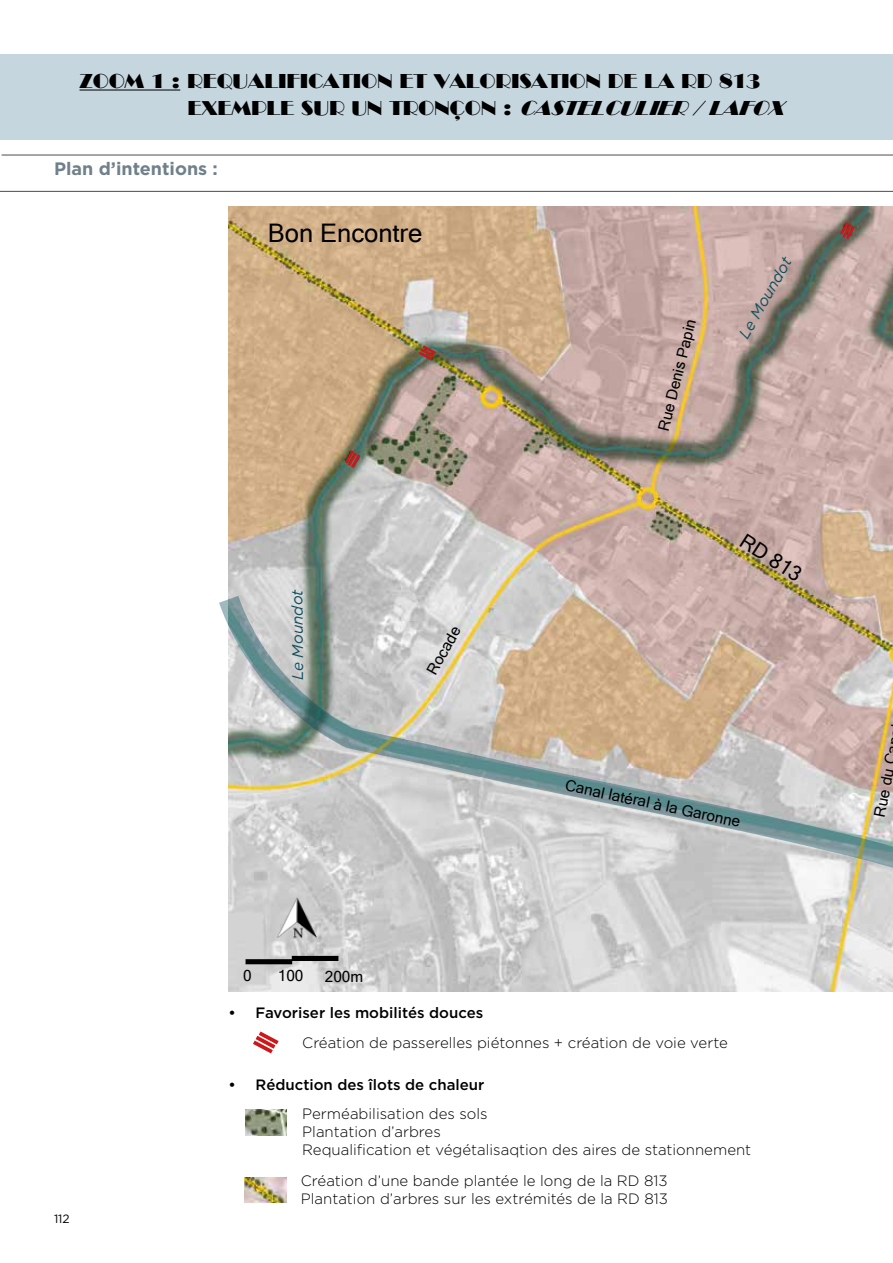
<style>
.page{position:relative;width:893px;height:1263px;background:#fff}
.page>*{position:absolute;margin:0;border:0;box-sizing:border-box;transform-origin:0 0}
.t1{font:25.5px "Microsoft Sans Serif";color:#000}
.t2{font:20.4px "Microsoft Sans Serif";color:#000}
.t3{font:19.5px/27px "Broadway LT";color:#000}
.t4{font:700 18px "Gotham";color:#70818b}
.t5{font:15.3px "Microsoft Sans Serif";color:#000}
.t6{font:italic 15.3px "Gotham";letter-spacing:-.01em;color:#10505f}
.t7{font:300 15px/18px "Gotham";color:#000}
.t8{font:500 15px "Gotham";color:#000}
.t9{font:12px "Gotham";color:#000}
.s1{font-style:italic}
</style>
<div class="page">
<div style="left:0;top:54px;width:893px;height:86px;background:#c5d6df"></div>
<hr style="left:80px;top:90px;width:100px;height:1px;background:#000">
<hr style="left:0;top:191px;width:893px;height:1px;background:#4c4d4d">
<hr style="left:2px;top:155px;width:891px;height:1px;background:#4c4d4d">
<img style="left:229px;top:207px;width:664px;height:387px">
<svg style="left:219px;top:594px;width:674px;height:398px;background:#c8c4bd"></svg>
<div style="left:246px;top:959px;width:46px;height:5px;background:#000"></div>
<div style="left:292px;top:956px;width:46px;height:5px;background:#000"></div>
<img style="left:267px;top:890px;width:62px;height:55px">
<svg style="left:416px;top:343px;width:23px;height:20px"></svg>
<svg style="left:343px;top:447px;width:19px;height:24px"></svg>
<svg style="left:253px;top:1031px;width:26px;height:23px"></svg>
<img style="left:246px;top:1110px;width:41px;height:25px">
<img style="left:245px;top:1177px;width:41px;height:25px">
<svg style="left:837px;top:219px;width:20px;height:23px"></svg>
<h3 class="t3" style="left:188px;top:68px;width:606px;text-indent:-108px">ZOOM 1 : REQUALIFICATION ET VALORISATION DE LA RD 813<br>E X E M P L E S U R U N T R O N Ç O N : <span class="s1">CASTELCULIER/LAFOX</span></h3>
<p class="t4" style="left:54px;top:157px;width:165px">Plan d’intentions :</p>
<h1 class="t1" style="left:268px;top:217px;width:156px">Bon Encontre</h1>
<p class="t6" style="left:289px;top:680px;width:93px;rotate:-90deg">Le Moundot</p>
<p class="t5" style="left:422px;top:668px;width:54px;rotate:-61deg">Rocade</p>
<p class="t5" style="left:653px;top:428px;width:116px;rotate:-76deg">Rue Denis Papin</p>
<p class="t6" style="left:736px;top:333px;width:92px;rotate:-61deg">Le Moundot</p>
<h2 class="t2" style="left:749px;top:528px;width:71px;rotate:33deg">RD 813</h2>
<p class="t5" style="left:568px;top:775px;width:180px;rotate:12deg">Canal latéral à la Garonne</p>
<p class="t9" style="left:54px;top:1212px;width:17px">112</p>
<p class="t5" style="left:243px;top:966px;width:10px">0</p>
<p class="t5" style="left:278px;top:966px;width:27px">100</p>
<p class="t5" style="left:325px;top:967px;width:40px">200m</p>
<p class="t8" style="left:229px;top:1003px;width:256px">• Favoriser les mobilités douces</p>
<p class="t7" style="left:302px;top:1033px;width:427px">Création de passerelles piétonnes + création de voie verte</p>
<p class="t8" style="left:229px;top:1075px;width:257px">• Réduction des îlots de chaleur</p>
<p class="t7" style="left:302px;top:1104px;width:450px">Perméabilisation des sols<br>Plantation d’arbres<br>Requalification et végétalisaqtion des aires de stationnement</p>
<p class="t7" style="left:301px;top:1171px;width:369px">Création d’une bande plantée le long de la RD 813<br>Plantation d’arbres sur les extrémités de la RD 813</p>
<p class="t5" style="left:869px;top:815px;width:66px;rotate:-79deg">Rue du C</p>
</div>
